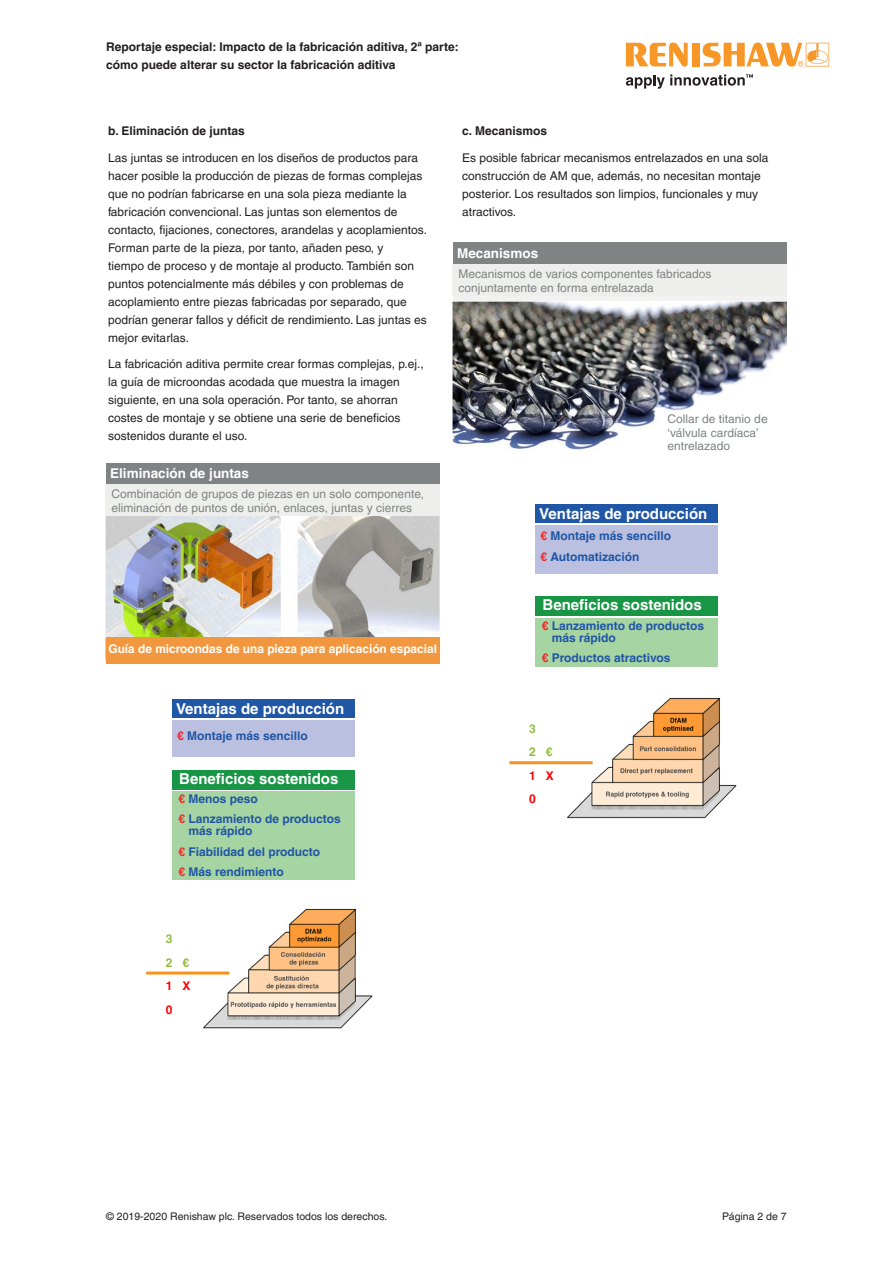
<style>
.page{position:relative;width:893px;height:1263px;background:#fff}
.page>*{position:absolute;margin:0;border:0;box-sizing:border-box;transform-origin:0 0}
.main_body_heading_8p{font:700 15px "Helvetica LT Pro";color:#fff}
.main_body_heading_8p-2{font:700 13.5px "Helvetica LT Pro";color:#fff}
.Body_Text_8pt_medium{font:12px/18px "Helvetica LT Pro";color:#231f20}
.main_body_heading_8p-3{font:12px/13.5px "Helvetica LT Pro";color:#808383}
.main_body_heading_8p-4{font:700 12px/12px "Helvetica LT Pro";color:#2056a5}
.Body_Text_8pt_medium-2{font:700 12px/18px "Helvetica LT Pro";color:#231f20}
.main_body_heading_8p-5{font:700 12px "Helvetica LT Pro";color:#fff}
.main_body_heading_8p-6{font:700 12px "Helvetica LT Pro";color:#91be3f}
.main_body_heading_8p-7{font:700 12px "Helvetica LT Pro";color:#fd0100}
.t1{font:10.5px "Helvetica LT Pro";color:#231f20}
.s1{color:#ee2d2d}
</style>
<div class="page">
<svg style="left:626px;top:43px;width:62px;height:24px"></svg>
<div style="left:692px;top:43px;width:8px;height:23px;background:#f79727"></div>
<svg style="left:703px;top:43px;width:126px;height:24px"></svg>
<svg style="left:626px;top:74px;width:127px;height:15px"></svg>
<img style="left:106px;top:516px;width:334px;height:121px">
<div style="left:106px;top:637px;width:334px;height:27px;background:#f2973e"></div>
<div style="left:107px;top:463px;width:333px;height:21px;background:#808383"></div>
<div style="left:106px;top:484px;width:334px;height:32px;background:#eeefed"></div>
<div style="left:172px;top:791px;width:183px;height:88px;background:#a6d5a3"></div>
<div style="left:172px;top:770px;width:183px;height:19px;background:#199546"></div>
<img style="left:204px;top:908px;width:169px;height:121px">
<div style="left:172px;top:699px;width:183px;height:19px;background:#2056a6"></div>
<div style="left:172px;top:720px;width:183px;height:36px;background:#bbc0e0"></div>
<hr style="left:146px;top:971px;width:83px;height:3px;background:#f7931d">
<img style="left:453px;top:296px;width:334px;height:154px">
<div style="left:666px;top:415px;width:153px;height:43px;background:#fff"></div>
<div style="left:454px;top:243px;width:333px;height:21px;background:#808383"></div>
<div style="left:453px;top:264px;width:334px;height:32px;background:#eeefed"></div>
<div style="left:535px;top:618px;width:183px;height:48px;background:#a6d5a3"></div>
<div style="left:535px;top:596px;width:183px;height:19px;background:#199546"></div>
<img style="left:567px;top:697px;width:170px;height:121px">
<div style="left:535px;top:504px;width:183px;height:18px;background:#2056a6"></div>
<div style="left:535px;top:525px;width:183px;height:48px;background:#bbc0e0"></div>
<hr style="left:509px;top:761px;width:84px;height:3px;background:#f7931d">
<p class="Body_Text_8pt_medium-2" style="left:106px;top:38px;width:354px">Reportaje especial: Impacto de la fabricación aditiva, 2ª parte: cómo puede alterar su sector la fabricación aditiva</p>
<p class="Body_Text_8pt_medium-2" style="left:108px;top:122px;width:138px">b. Eliminación de juntas</p>
<p class="Body_Text_8pt_medium" style="left:108px;top:148px;width:321px">Las juntas se introducen en los diseños de productos para hacer posible la producción de piezas de formas complejas que no podrían fabricarse en una sola pieza mediante la fabricación convencional. Las juntas son elementos de contacto, fijaciones, conectores, arandelas y acoplamientos.<br>Forman parte de la pieza, por tanto, añaden peso, y<br>tiempo de proceso y de montaje al producto. También son puntos potencialmente más débiles y con problemas de acoplamiento entre piezas fabricadas por separado, que podrían generar fallos y déficit de rendimiento. Las juntas es mejor evitarlas.</p>
<p class="Body_Text_8pt_medium" style="left:108px;top:355px;width:317px">La fabricación aditiva permite crear formas complejas, p.ej., la guía de microondas acodada que muestra la imagen siguiente, en una sola operación. Por tanto, se ahorran costes de montaje y se obtiene una serie de beneficios sostenidos durante el uso.</p>
<p class="main_body_heading_8p-2" style="left:110px;top:465px;width:140px">Eliminación de juntas</p>
<p class="main_body_heading_8p-3" style="left:111px;top:487px;width:314px">Combinación de grupos de piezas en un solo componente, eliminación de puntos de unión, enlaces, juntas y cierres</p>
<p class="main_body_heading_8p-5" style="left:108px;top:642px;width:330px">Guía de microondas de una pieza para aplicación espacial</p>
<p class="main_body_heading_8p" style="left:176px;top:700px;width:170px">Ventajas de producción</p>
<p class="main_body_heading_8p-4" style="left:177px;top:730px;width:132px"><span class="s1">€</span> Montaje más sencillo</p>
<p class="main_body_heading_8p" style="left:179px;top:770px;width:161px">Beneficios sostenidos</p>
<p class="main_body_heading_8p-4" style="left:178px;top:792px;width:81px"><span class="s1">€</span> Menos peso</p>
<p class="main_body_heading_8p-4" style="left:188px;top:813px;width:154px;text-indent:-10px"><span class="s1">€</span> Lanzamiento de productos más rápido</p>
<p class="main_body_heading_8p-4" style="left:178px;top:845px;width:143px"><span class="s1">€</span> Fiabilidad del producto</p>
<p class="main_body_heading_8p-4" style="left:178px;top:866px;width:107px"><span class="s1">€</span> Más rendimiento</p>
<p class="Body_Text_8pt_medium-2" style="left:462px;top:122px;width:86px">c. Mecanismos</p>
<p class="Body_Text_8pt_medium" style="left:462px;top:148px;width:308px">Es posible fabricar mecanismos entrelazados en una sola construcción de AM que, además, no necesitan montaje posterior. Los resultados son limpios, funcionales y muy atractivos.</p>
<p class="main_body_heading_8p-2" style="left:457px;top:245px;width:83px">Mecanismos</p>
<p class="main_body_heading_8p-3" style="left:458px;top:267px;width:255px">Mecanismos de varios componentes fabricados conjuntamente en forma entrelazada</p>
<p class="main_body_heading_8p-3" style="left:668px;top:412px;width:102px">Collar de titanio de ‘válvula cardíaca’ entrelazado</p>
<p class="main_body_heading_8p" style="left:539px;top:504px;width:170px">Ventajas de producción</p>
<p class="main_body_heading_8p-4" style="left:540px;top:530px;width:132px"><span class="s1">€</span> Montaje más sencillo</p>
<p class="main_body_heading_8p-4" style="left:540px;top:551px;width:100px"><span class="s1">€</span> Automatización</p>
<p class="main_body_heading_8p" style="left:542px;top:596px;width:161px">Beneficios sostenidos</p>
<p class="main_body_heading_8p-4" style="left:552px;top:619px;width:154px;text-indent:-10px"><span class="s1">€</span> Lanzamiento de productos más rápido</p>
<p class="main_body_heading_8p-4" style="left:542px;top:652px;width:130px"><span class="s1">€</span> Productos atractivos</p>
<p class="main_body_heading_8p-6" style="left:529px;top:721px;width:8px">3</p>
<p class="main_body_heading_8p-6" style="left:529px;top:745px;width:25px">2 €</p>
<p class="main_body_heading_8p-7" style="left:529px;top:768px;width:26px">1 X</p>
<p class="main_body_heading_8p-7" style="left:529px;top:792px;width:8px">0</p>
<p class="main_body_heading_8p-6" style="left:166px;top:931px;width:8px">3</p>
<p class="main_body_heading_8p-6" style="left:166px;top:955px;width:25px">2 €</p>
<p class="main_body_heading_8p-7" style="left:166px;top:978px;width:26px">1 X</p>
<p class="main_body_heading_8p-7" style="left:166px;top:1002px;width:8px">0</p>
<p class="t1" style="left:106px;top:1210px;width:283px">© 2019-2020 Renishaw plc. Reservados todos los derechos.</p>
<p class="t1" style="left:722px;top:1210px;width:66px">Página 2 de 7</p>
</div>
